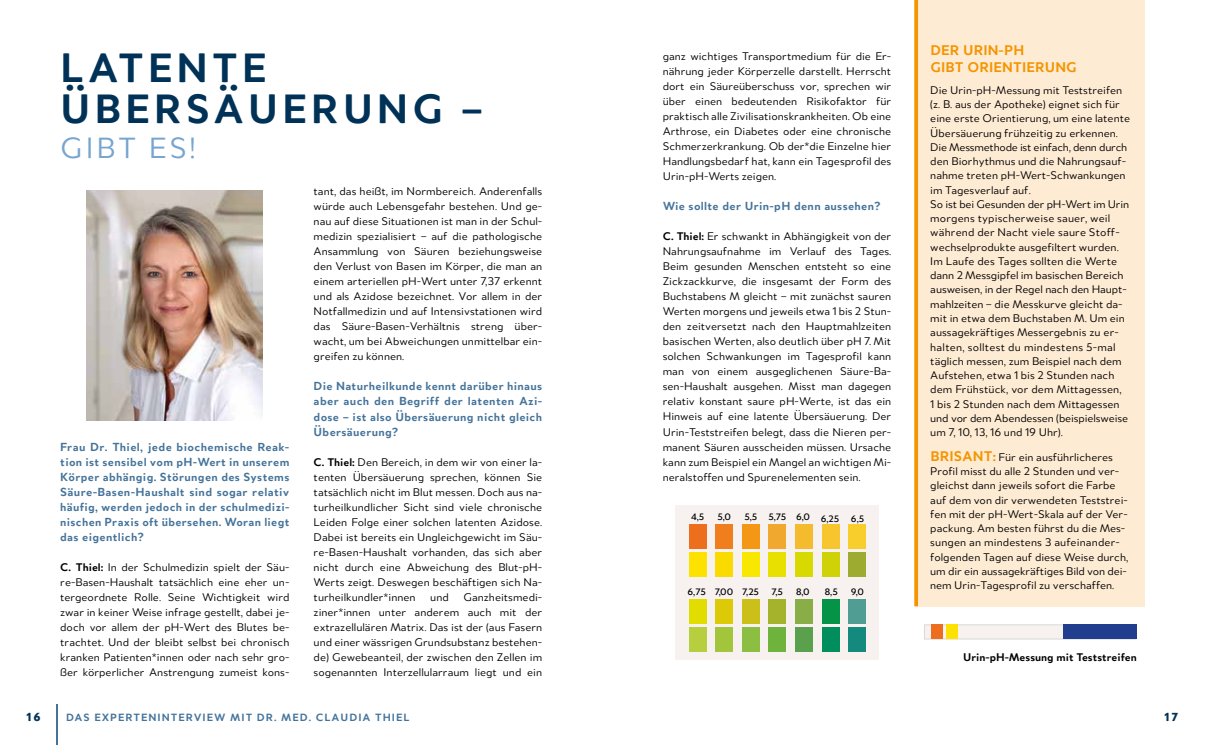
<style>
.page{position:relative;width:1205px;height:745px;background:#fff}
.page>*{position:absolute;margin:0;border:0;box-sizing:border-box;transform-origin:0 0}
.t1{font:700 43.75px/41.2px "Merel";letter-spacing:.09em;color:#003257}
.t2{font:31.25px "Merel";letter-spacing:.09em;color:#77a5cf}
.t3{font:700 15px/17.5px "Merel";letter-spacing:.01em;color:#f49400}
.t4{font:700 12.5px/15px "Merel";letter-spacing:.025em;color:#44739a;text-align:justify}
.t5{font:900 12.5px "Merel";color:#003257}
.t6{font:11.88px/15px "Merel";color:#000;text-align:justify}
.t7{font:700 11.88px "Merel";color:#000}
.t8{font:700 11.25px "Merel";letter-spacing:.09em;color:#44739a}
.t9{font:500 10px "Merel";color:#000}
.s1{font-weight:700}
.s2{font-weight:700;font-size:15px;color:#f49400}
</style>
<div class="page">
<hr style="left:56px;top:703px;width:1px;height:41px;background:#44739a">
<img style="left:87px;top:190px;width:175px;height:230px">
<div style="left:916px;top:0;width:228px;height:606px;background:#feebd3"></div>
<svg style="left:914px;top:0;width:4px;height:606px;background:#f49b11"></svg>
<div style="left:675px;top:505px;width:204px;height:154px;background:#f7f2f0"></div>
<div style="left:689px;top:524px;width:17px;height:24px;background:#ed6f1e"></div>
<div style="left:715px;top:524px;width:18px;height:24px;background:#f07e1d"></div>
<div style="left:742px;top:524px;width:17px;height:24px;background:#f49714"></div>
<div style="left:768px;top:524px;width:18px;height:24px;background:#f1a82f"></div>
<div style="left:795px;top:524px;width:18px;height:24px;background:#f5bb2e"></div>
<div style="left:821px;top:524px;width:18px;height:24px;background:#f7c52d"></div>
<div style="left:848px;top:524px;width:18px;height:24px;background:#f8ce2c"></div>
<div style="left:689px;top:551px;width:17px;height:25px;background:#fde100"></div>
<div style="left:715px;top:551px;width:18px;height:25px;background:#fbda00"></div>
<div style="left:742px;top:551px;width:17px;height:25px;background:#f8e700"></div>
<div style="left:768px;top:551px;width:18px;height:25px;background:#e8e000"></div>
<div style="left:795px;top:551px;width:18px;height:25px;background:#d7d900"></div>
<div style="left:821px;top:551px;width:18px;height:25px;background:#ced207"></div>
<div style="left:848px;top:551px;width:18px;height:25px;background:#9dac31"></div>
<div style="left:689px;top:599px;width:17px;height:24px;background:#e2dd00"></div>
<div style="left:715px;top:599px;width:18px;height:24px;background:#dcca08"></div>
<div style="left:742px;top:599px;width:17px;height:24px;background:#cbc01a"></div>
<div style="left:768px;top:599px;width:18px;height:24px;background:#a5b22b"></div>
<div style="left:795px;top:599px;width:18px;height:24px;background:#89ae47"></div>
<div style="left:821px;top:599px;width:18px;height:24px;background:#059347"></div>
<div style="left:848px;top:599px;width:18px;height:24px;background:#509e93"></div>
<div style="left:689px;top:626px;width:17px;height:25px;background:#b7cf3f"></div>
<div style="left:715px;top:626px;width:18px;height:25px;background:#a2c53b"></div>
<div style="left:742px;top:626px;width:17px;height:25px;background:#8bbe41"></div>
<div style="left:768px;top:626px;width:18px;height:25px;background:#6eb43c"></div>
<div style="left:795px;top:626px;width:18px;height:25px;background:#5aa04d"></div>
<div style="left:821px;top:626px;width:18px;height:25px;background:#008e5e"></div>
<div style="left:848px;top:626px;width:18px;height:25px;background:#14897e"></div>
<div style="left:924px;top:624px;width:212px;height:15px;background:#f7f2f0;border:1px solid #d8d8d8"></div>
<div style="left:931px;top:624px;width:11px;height:14px;background:#ed6f1e"></div>
<div style="left:946px;top:624px;width:11px;height:14px;background:#fde100"></div>
<div style="left:1062px;top:624px;width:74px;height:14px;background:#213d8e"></div>
<h1 class="t1" style="left:60px;top:44px;width:424px">LATENTE<br>ÜBERSÄUERUNG –</h1>
<h2 class="t2" style="left:60px;top:125px;width:137px">GIBT ES!</h2>
<p class="t4" style="left:60px;top:438px;width:231px">Frau Dr. Thiel, jede biochemische Reak&shy;tion ist sensibel vom pH-Wert in unserem Körper abhängig. Störungen des Systems Säure-Basen-Haushalt sind sogar relativ häufig, werden jedoch in der schulmedizi&shy;nischen Praxis oft übersehen. Woran liegt das eigentlich?</p>
<p class="t6" style="left:60px;top:558px;width:231px"><span class="s1">C. Thiel:</span> In der Schulmedizin spielt der Säu&shy;re-Basen-Haushalt tatsächlich eine eher un&shy;tergeordnete Rolle. Seine Wichtigkeit wird zwar in keiner Weise infrage gestellt, dabei je&shy;doch vor allem der pH-Wert des Blutes be&shy;trachtet. Und der bleibt selbst bei chronisch kranken Patienten*innen oder nach sehr gro&shy;ßer körperlicher Anstrengung zumeist kons-</p>
<p class="t6" style="left:314px;top:183px;width:230px">tant, das heißt, im Normbereich. Anderenfalls würde auch Lebensgefahr bestehen. Und ge&shy;nau auf diese Situationen ist man in der Schul&shy;medizin spezialisiert – auf die pathologische Ansammlung von Säuren beziehungsweise den Verlust von Basen im Körper, die man an einem arteriellen pH-Wert unter 7,37 erkennt und als Azidose bezeichnet. Vor allem in der Notfallmedizin und auf Intensivstationen wird das Säure-Basen-Verhältnis streng über&shy;wacht, um bei Abweichungen unmittelbar ein&shy;greifen zu können.</p>
<p class="t4" style="left:314px;top:378px;width:230px">Die Naturheilkunde kennt darüber hinaus aber auch den Begriff der latenten Azi&shy;dose – ist also Übersäuerung nicht gleich Übersäuerung?</p>
<p class="t6" style="left:314px;top:453px;width:230px"><span class="s1">C. Thiel:</span> Den Bereich, in dem wir von einer la&shy;tenten Übersäuerung sprechen, können Sie tatsächlich nicht im Blut messen. Doch aus na&shy;turheilkundlicher Sicht sind viele chronische Leiden Folge einer solchen latenten Azidose.<br>Dabei ist bereits ein Ungleichgewicht im Säu&shy;re-Basen-Haushalt vorhanden, das sich aber nicht durch eine Abweichung des Blut-pH-Werts zeigt. Deswegen beschäftigen sich Na&shy;turheilkundler*innen und Ganzheitsmedi&shy;ziner*innen unter anderem auch mit der extrazellulären Matrix. Das ist der (aus Fasern und einer wässrigen Grundsubstanz bestehen&shy;de) Gewebeanteil, der zwischen den Zellen im sogenannten Interzellularraum liegt und ein</p>
<p class="t6" style="left:663px;top:48px;width:230px">ganz wichtiges Transportmedium für die Er&shy;nährung jeder Körperzelle darstellt. Herrscht dort ein Säureüberschuss vor, sprechen wir über einen bedeutenden Risikofaktor für praktisch alle Zivilisationskrankheiten. Ob eine Arthrose, ein Diabetes oder eine chronische Schmerzerkrankung. Ob der*die Einzelne hier Handlungsbedarf hat, kann ein Tagesprofil des Urin-pH-Werts zeigen.</p>
<p class="t4" style="left:663px;top:198px;width:219px">Wie sollte der Urin-pH denn aussehen?</p>
<p class="t6" style="left:663px;top:228px;width:230px"><span class="s1">C. Thiel:</span> Er schwankt in Abhängigkeit von der Nahrungsaufnahme im Verlauf des Tages.<br>Beim gesunden Menschen entsteht so eine Zickzackkurve, die insgesamt der Form des Buchstabens M gleicht – mit zunächst sauren Werten morgens und jeweils etwa 1 bis 2 Stun&shy;den zeitversetzt nach den Hauptmahlzeiten basischen Werten, also deutlich über pH 7. Mit solchen Schwankungen im Tagesprofil kann man von einem ausgeglichenen Säure-Ba&shy;sen-Haushalt ausgehen. Misst man dagegen relativ konstant saure pH-Werte, ist das ein Hinweis auf eine latente Übersäuerung. Der Urin-Teststreifen belegt, dass die Nieren per&shy;manent Säuren ausscheiden müssen. Ursache kann zum Beispiel ein Mangel an wichtigen Mi&shy;neralstoffen und Spurenelementen sein.</p>
<p class="t9" style="left:691px;top:509px;width:15px">4,5</p>
<p class="t9" style="left:717px;top:509px;width:15px">5,0</p>
<p class="t9" style="left:744px;top:509px;width:121px">5,5 5,75 6,0 6,25 6,5</p>
<p class="t9" style="left:687px;top:584px;width:73px">6,75 7,00 7,25</p>
<p class="t9" style="left:771px;top:584px;width:13px">7,5</p>
<p class="t9" style="left:796px;top:584px;width:15px">8,0</p>
<p class="t9" style="left:825px;top:584px;width:14px">8,5</p>
<p class="t9" style="left:851px;top:584px;width:15px">9,0</p>
<p class="t3" style="left:930px;top:40px;width:148px">DER URIN-PH<br>GIBT ORIENTIERUNG</p>
<p class="t6" style="left:930px;top:82px;width:201px;line-height:14.2px;text-align:left">Die Urin-pH-Messung mit Teststreifen (z. B. aus der Apotheke) eignet sich für eine erste Orientierung, um eine latente Übersäuerung frühzeitig zu erkennen.<br>Die Messmethode ist einfach, denn durch den Biorhythmus und die Nahrungsauf&shy;nahme treten pH-Wert--Schwankungen im Tagesverlauf auf.<br>So ist bei Gesunden der pH-Wert im Urin morgens typischerweise sauer, weil während der Nacht viele saure Stoff&shy;wechselprodukte ausgefiltert wurden.<br>Im Laufe des Tages sollten die Werte dann 2 Messgipfel im basischen Bereich ausweisen, in der Regel nach den Haupt&shy;mahlzeiten – die Messkurve gleicht da&shy;mit in etwa dem Buchstaben M. Um ein aussagekräftiges Messergebnis zu er&shy;halten, solltest du mindestens 5-mal täglich messen, zum Beispiel nach dem Aufstehen, etwa 1 bis 2 Stunden nach dem Frühstück, vor dem Mittagessen,<br>1 bis 2 Stunden nach dem Mittagessen und vor dem Abendessen (beispielsweise um 7, 10, 13, 16 und 19 Uhr).</p>
<p class="t6" style="left:930px;top:448px;width:199px;line-height:14.2px;text-align:left"><span class="s2">BRISANT:</span> Für ein ausführlicheres Profil misst du alle 2 Stunden und ver&shy;gleichst dann jeweils sofort die Farbe auf dem von dir verwendeten Teststrei&shy;fen mit der pH-Wert-Skala auf der Ver&shy;packung. Am besten führst du die Mes&shy;sungen an mindestens 3 aufeinander&shy;folgenden Tagen auf diese Weise durch, um dir ein aussagekräftiges Bild von dei&shy;nem Urin-Tagesprofil zu verschaffen.</p>
<p class="t7" style="left:963px;top:647px;width:175px">Urin-pH-Messung mit Teststreifen</p>
<p class="t5" style="left:27px;top:705px;width:16px">16</p>
<p class="t8" style="left:66px;top:707px;width:44px">Das Experten-interview</p>
<p class="t8" style="left:230px;top:707px;width:9px">mit</p>
<p class="t8" style="left:257px;top:707px;width:34px">Dr. med</p>
<p class="t8" style="left:309px;top:707px;width:25px">. Claudia</p>
<p class="t8" style="left:375px;top:707px;width:16px">Thiel</p>
<p class="t5" style="left:1164px;top:705px;width:15px">17</p>
</div>
